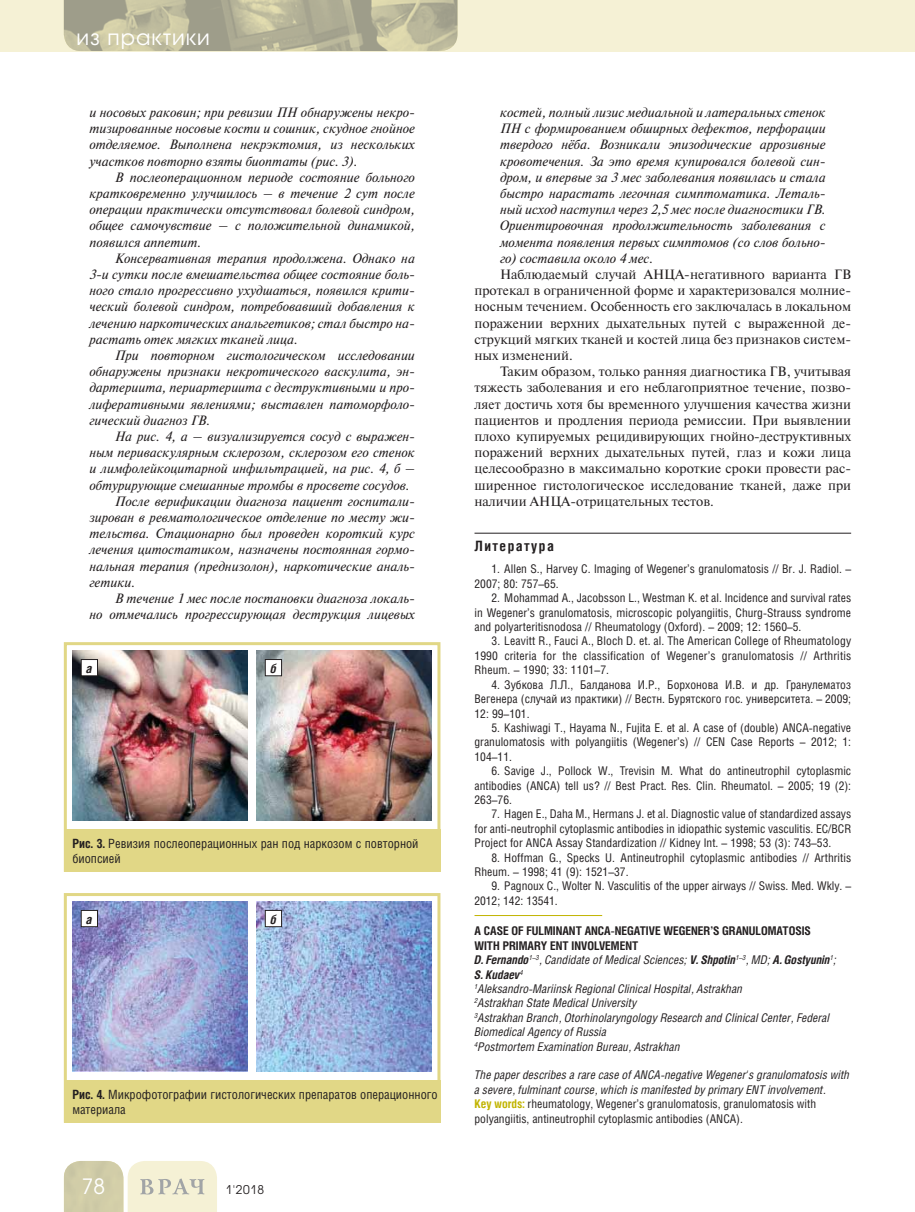
<style>
.page{position:relative;width:915px;height:1212px;background:#fff}
.page>*{position:absolute;margin:0;border:0;box-sizing:border-box;transform-origin:0 0}
.t1{font:21px "Avant Garde Gothic C";letter-spacing:.05em;color:#fff}
.t2{font:700 14.25px "Helios Cond";letter-spacing:.1em;color:#231f20}
.t3{font:italic 13.5px/16.2px "Newton C";color:#231f20;text-align:justify}
.t4{font:13.5px/16.2px "Newton C";color:#231f20;text-align:justify}
.t5{font:12.75px/15.3px "Helios Cond";color:#231f20}
.t6{font:italic 700 12.75px "Helios Cond";color:#231f20}
.t7{font:12px/14.4px "Helios Cond";color:#231f20;text-align:justify}
.t8{font:italic 12px/14.4px "Helios Cond";color:#231f20}
.t9{font:12px "Avant Garde Gothic C";color:#231f20}
.s1{font-weight:700}
.s2{font-weight:700;font-style:normal}
.s3{font-weight:700;font-style:normal;color:#c1b400}
.s4{font-style:normal}
</style>
<div class="page">
<div style="left:0;top:0;width:914px;height:51px;background:#f5f1d5"></div>
<svg style="left:64px;top:1161px;width:153px;height:51px"></svg>
<img style="left:64px;top:0;width:393px;height:51px">
<hr style="left:474px;top:533px;width:376px;height:1px;background:#231f20">
<div style="left:64px;top:893px;width:376px;height:230px;border:3px solid #e1d786"></div>
<div style="left:64px;top:1080px;width:376px;height:43px;background:#e1d786"></div>
<img style="left:72px;top:901px;width:176px;height:170px">
<img style="left:256px;top:901px;width:176px;height:170px">
<div style="left:81px;top:910px;width:16px;height:17px;background:#fff"></div>
<div style="left:81px;top:910px;width:17px;height:17px;border:1px solid #231f20"></div>
<div style="left:265px;top:910px;width:16px;height:17px;background:#fff"></div>
<div style="left:265px;top:910px;width:17px;height:17px;border:1px solid #231f20"></div>
<hr style="left:474px;top:915px;width:128px;height:1px;background:#c1b400">
<div style="left:64px;top:642px;width:376px;height:230px;border:3px solid #e1d786"></div>
<div style="left:64px;top:829px;width:376px;height:43px;background:#e1d786"></div>
<img style="left:72px;top:651px;width:176px;height:170px">
<img style="left:256px;top:651px;width:176px;height:170px">
<div style="left:81px;top:659px;width:16px;height:17px;background:#fff"></div>
<div style="left:81px;top:659px;width:17px;height:17px;border:1px solid #231f20"></div>
<div style="left:265px;top:659px;width:16px;height:17px;background:#fff"></div>
<div style="left:265px;top:659px;width:17px;height:17px;border:1px solid #231f20"></div>
<h1 class="t1" style="left:77px;top:27px;width:135px">из практики</h1>
<p class="t3" style="left:89px;top:106px;width:327px">и носовых раковин; при ревизии ПН обнаружены некро&shy;тизированные носовые кости и сошник, скудное гнойное отделяемое. Выполнена некрэктомия, из нескольких участков повторно взяты биоптаты (рис. 3).</p>
<p class="t3" style="left:89px;top:170px;width:327px;text-indent:26px">В послеоперационном периоде состояние больного кратковременно улучшилось – в течение 2 сут после операции практически отсутствовал болевой синдром, общее самочувствие – с положительной динамикой, появился аппетит.</p>
<p class="t3" style="left:89px;top:251px;width:327px;text-indent:26px">Консервативная терапия продолжена. Однако на 3-и сутки после вмешательства общее состояние боль&shy;ного стало прогрессивно ухудшаться, появился крити&shy;ческий болевой синдром, потребовавший добавления к лечению наркотических анальгетиков; стал быстро на&shy;растать отек мягких тканей лица.</p>
<p class="t3" style="left:89px;top:349px;width:327px;text-indent:26px">При повторном гистологическом исследовании обнаружены признаки некротического васкулита, эн&shy;дартериита, периартериита с деструктивными и про&shy;лиферативными явлениями; выставлен патоморфоло&shy;гический диагноз ГВ.</p>
<p class="t3" style="left:115px;top:430px;width:301px">На рис. 4, а – визуализируется сосуд с выражен-</p>
<p class="t3" style="left:89px;top:446px;width:327px">ным периваскулярным склерозом, склерозом его стенок</p>
<p class="t3" style="left:89px;top:462px;width:327px">и лимфолейкоцитарной инфильтрацией, на рис. 4, б –</p>
<p class="t3" style="left:89px;top:478px;width:322px">обтурирующие смешанные тромбы в просвете сосудов.</p>
<p class="t3" style="left:115px;top:494px;width:301px">После верификации диагноза пациент госпитали-</p>
<p class="t3" style="left:89px;top:511px;width:327px">зирован в ревматологическое отделение по месту жи-</p>
<p class="t3" style="left:89px;top:527px;width:327px">тельства. Стационарно был проведен короткий курс</p>
<p class="t3" style="left:89px;top:543px;width:327px">лечения цитостатиком, назначены постоянная гормо-</p>
<p class="t3" style="left:89px;top:559px;width:327px">нальная терапия (преднизолон), наркотические аналь-</p>
<p class="t3" style="left:89px;top:575px;width:47px">гетики.</p>
<p class="t3" style="left:115px;top:592px;width:301px">В течение 1 мес после постановки диагноза локаль-</p>
<p class="t3" style="left:89px;top:608px;width:327px">но отмечались прогрессирующая деструкция лицевых</p>
<p class="t6" style="left:86px;top:663px;width:8px">а</p>
<p class="t6" style="left:270px;top:663px;width:8px">б</p>
<p class="t5" style="left:72px;top:837px;width:347px"><span class="s1">Рис. 3.</span> Ревизия послеоперационных ран под наркозом с повторной биопсией</p>
<p class="t6" style="left:86px;top:914px;width:8px">а</p>
<p class="t6" style="left:270px;top:914px;width:8px">б</p>
<p class="t5" style="left:72px;top:1088px;width:367px"><span class="s1">Рис. 4.</span> Микрофотографии гистологических препаратов операционного материала</p>
<h1 class="t1" style="left:82px;top:1177px;width:25px">78</h1>
<p class="t9" style="left:225px;top:1184px;width:40px">1'2018</p>
<p class="t3" style="left:500px;top:106px;width:327px">костей, полный лизис медиальной и латеральных стенок ПН с формированием обширных дефектов, перфорации твердого нёба. Возникали эпизодические аррозивные кровотечения. За это время купировался болевой син&shy;дром, и впервые за 3 мес заболевания появилась и стала быстро нарастать легочная симптоматика. Леталь&shy;ный исход наступил через 2,5 мес после диагностики ГВ.<br>Ориентировочная продолжительность заболевания с момента появления первых симптомов (со слов больно&shy;го) составила около 4 мес.</p>
<p class="t4" style="left:474px;top:268px;width:378px;text-indent:26px">Наблюдаемый случай АНЦА-негативного варианта ГВ протекал в ограниченной форме и характеризовался молние&shy;носным течением. Особенность его заключалась в локальном поражении верхних дыхательных путей с выраженной де&shy;струкций мягких тканей и костей лица без признаков систем&shy;ных изменений.</p>
<p class="t4" style="left:474px;top:365px;width:378px;text-indent:26px">Таким образом, только ранняя диагностика ГВ, учитывая тяжесть заболевания и его неблагоприятное течение, позво&shy;ляет достичь хотя бы временного улучшения качества жизни пациентов и продления периода ремиссии. При выявлении плохо купируемых рецидивирующих гнойно-деструктивных поражений верхних дыхательных путей, глаз и кожи лица целесообразно в максимально короткие сроки провести рас&shy;ширенное гистологическое исследование тканей, даже при наличии АНЦА-отрицательных тестов.</p>
<p class="t2" style="left:474px;top:540px;width:81px">Литература</p>
<p class="t7" style="left:474px;top:563px;width:378px;text-indent:17px">1. Allen S., Harvey C. Imaging of Wegener’s granulomatosis // Br. J. Radiol. –<br>2007; 80: 757–65.</p>
<p class="t7" style="left:474px;top:592px;width:378px;text-indent:17px">2. Mohammad A., Jacobsson L., Westman K. et al. Incidence and survival rates in Wegener’s granulomatosis, microscopic polyangiitis, Churg-Strauss syndrome and polyarteritisnodosa // Rheumatology (Oxford). – 2009; 12: 1560–5.</p>
<p class="t7" style="left:474px;top:635px;width:378px;text-indent:17px">3. Leavitt R., Fauci A., Bloch D. et. al. The American College of Rheumatology 1990 criteria for the classification of Wegener’s granulomatosis // Arthritis Rheum. – 1990; 33: 1101–7.</p>
<p class="t7" style="left:474px;top:678px;width:378px;text-indent:17px">4. Зубкова Л.Л., Балданова И.Р., Борхонова И.В. и др. Гранулематоз Вегенера (случай из практики) // Вестн. Бурятского гос. университета. – 2009; 12: 99–101.</p>
<p class="t7" style="left:474px;top:722px;width:378px;text-indent:17px">5. Kashiwagi T., Hayama N., Fujita E. et al. A case of (double) ANCA-negative granulomatosis with polyangiitis (Wegener’s) // CEN Case Reports – 2012; 1:<br>104–11.</p>
<p class="t7" style="left:474px;top:765px;width:378px;text-indent:17px">6. Savige J., Pollock W., Trevisin M. What do antineutrophil cytoplasmic antibodies (ANCA) tell us? // Best Pract. Res. Clin. Rheumatol. – 2005; 19 (2):<br>263–76.</p>
<p class="t7" style="left:474px;top:808px;width:378px;text-indent:17px">7. Hagen E., Daha M., Hermans J. et al. Diagnostic value of standardized assays for anti-neutrophil cytoplasmic antibodies in idiopathic systemic vasculitis. EC/BCR Project for ANCA Assay Standardization // Kidney Int. – 1998; 53 (3): 743–53.</p>
<p class="t7" style="left:474px;top:851px;width:378px;text-indent:17px">8. Hoffman G., Specks U. Antineutrophil cytoplasmic antibodies // Arthritis<br>Rheum. – 1998; 41 (9): 1521–37.</p>
<p class="t7" style="left:474px;top:880px;width:378px;text-indent:17px">9. Pagnoux C., Wolter N. Vasculitis of the upper airways // Swiss. Med. Wkly. –<br>2012; 142: 13541.</p>
<p class="t8" style="left:474px;top:925px;width:363px"><span class="s2">A CASE OF FULMINANT ANCA-NEGATIVE WEGENER’S GRANULOMATOSIS WITH PRIMARY ENT INVOLVEMENT<br></span><span class="s1">D. Fernando</span><sup>1</sup><sup>–</sup><sup>3</sup>, Candidate of Medical Sciences; <span class="s1">V. Shpotin</span><sup>1</sup><sup>–</sup><sup>3</sup>, MD; <span class="s1">A. Gostyunin</span><sup>1</sup>; <span class="s1">S. Kudaev</span><sup>4<br>1</sup>Aleksandro-Mariinsk Regional Clinical Hospital, Astrakhan<br><sup>2</sup>Astrakhan State Medical University<br><sup>3</sup>Astrakhan Branch, Otorhinolaryngology Research and Clinical Center, Federal Biomedical Agency of Russia<br><sup>4</sup>Postmortem Examination Bureau, Astrakhan</p>
<p class="t8" style="left:474px;top:1069px;width:376px">The paper describes a rare case of ANCA-negative Wegener's granulomatosis with a severe, fulminant course, which is manifested by primary ENT involvement.<br><span class="s3">Key words:</span> <span class="s4">rheumatology, Wegener’s granulomatosis, granulomatosis with polyangiitis, antineutrophil cytoplasmic antibodies (ANCA).</span></p>
</div>
